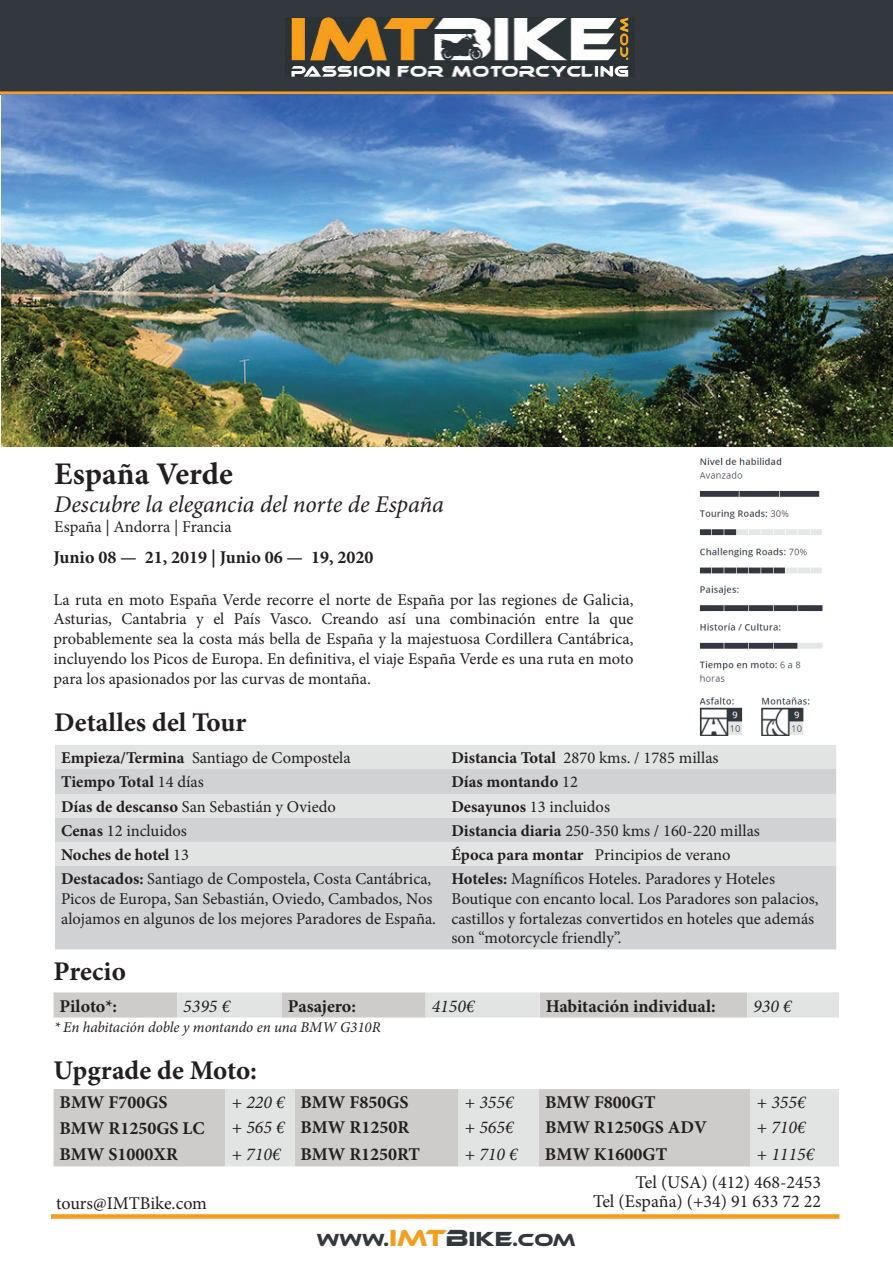
<style>
.page{position:relative;width:893px;height:1263px;background:#fff}
.page>*{position:absolute;margin:0;border:0;box-sizing:border-box;transform-origin:0 0}
.t1{font:700 31.5px "Minion Pro";letter-spacing:-.005em;color:#231f20}
.t2{font:700 27px "Minion Pro";color:#231f20}
.t3{font:italic 24px "Minion Pro";letter-spacing:-.005em;color:#231f20}
.t4{font:700 18px "Minion Pro";color:#231f20}
.t5{font:18px "Minion Pro";color:#231f20}
.t6{font:italic 18px "Minion Pro";color:#231f20}
.t7{font:18px "Ethnocentric Rg";color:#33383e}
.t8{font:16.5px/19.8px "Minion Pro";color:#231f20}
.t9{font:700 16.5px "Minion Pro";color:#231f20}
.t10{font:italic 15px "Minion Pro";letter-spacing:-.005em;color:#231f20}
.s1{font-weight:700}
.s2{font-weight:400}
.s3{font-weight:400;font-style:italic}
.s4{font-size:24px;color:#f0a01f}
.s5{font-size:24px}
.s6{font-size:21px}
</style>
<div class="page">
<div style="left:55px;top:745px;width:781px;height:73px;background:#e2e3e3"></div>
<div style="left:55px;top:769px;width:781px;height:25px;background:#d1d2d4"></div>
<svg style="left:55px;top:818px;width:781px;height:131px;fill:#d1d2d4"></svg>
<div style="left:0;top:0;width:893px;height:94px;background:#33383e"></div>
<hr style="left:0;top:91px;width:893px;height:3px;background:#f49d20">
<div style="left:51px;top:1214px;width:788px;height:5px;background:#f49d20"></div>
<svg style="left:54px;top:992px;width:785px;height:25px"></svg>
<img style="left:286px;top:18px;width:348px;height:58px">
<img style="left:699px;top:457px;width:124px;height:278px">
<div style="left:54px;top:1089px;width:171px;height:77px;background:#ceccca"></div>
<svg style="left:225px;top:1089px;width:614px;height:77px;fill:#ceccca"></svg>
<img style="left:2px;top:94px;width:891px;height:352px">
<h1 class="t1" style="left:54px;top:451px;width:180px">España Verde</h1>
<h3 class="t3" style="left:54px;top:488px;width:391px">Descubre la elegancia del norte de España</h3>
<p class="t8" style="left:54px;top:517px;width:179px">España | Andorra | Francia</p>
<p class="t4" style="left:54px;top:545px;width:321px">Junio 08 — 21, 2019 | Junio 06 — 19, 2020</p>
<p class="t8" style="left:54px;top:589px;width:581px;text-align:justify">La ruta en moto España Verde recorre el norte de España por las regiones de Galicia, Asturias, Cantabria y el País Vasco. Creando así una combinación entre la que probablemente sea la costa más bella de España y la majestuosa Cordillera Cantábrica, incluyendo los Picos de Europa. En definitiva, el viaje España Verde es una ruta en moto para los apasionados por las curvas de montaña.</p>
<h2 class="t2" style="left:54px;top:703px;width:194px">Detalles del Tour</h2>
<p class="t8" style="left:61px;top:748px;width:291px"><span class="s1">Empieza/Termina</span> Santiago de Compostela</p>
<p class="t8" style="left:451px;top:748px;width:269px"><span class="s1">Distancia Total</span> 2870 kms. / 1785 millas</p>
<p class="t9" style="left:61px;top:770px;width:144px">Tiempo Total <span class="s2">14 días</span></p>
<p class="t9" style="left:451px;top:770px;width:128px">Días montando <span class="s2">12</span></p>
<p class="t8" style="left:61px;top:797px;width:276px"><span class="s1">Días de descanso</span> San Sebastián y Oviedo</p>
<p class="t8" style="left:451px;top:797px;width:160px"><span class="s1">Desayunos</span> 13 incluidos</p>
<p class="t8" style="left:61px;top:821px;width:127px"><span class="s1">Cenas</span> 12 incluidos</p>
<p class="t8" style="left:451px;top:821px;width:310px"><span class="s1">Distancia diaria</span> 250-350 kms / 160-220 millas</p>
<p class="t9" style="left:61px;top:843px;width:130px">Noches de hotel <span class="s2">13</span></p>
<p class="t8" style="left:451px;top:845px;width:281px"><span class="s1">Época para montar</span> Principios de verano</p>
<p class="t8" style="left:61px;top:869px;width:376px"><span class="s1">Destacados:</span> Santiago de Compostela, Costa Cantábrica,<br>Picos de Europa, San Sebastián, Oviedo, Cambados, Nos alojamos en algunos de los mejores Paradores de España.</p>
<p class="t8" style="left:451px;top:869px;width:369px"><span class="s1">Hoteles:</span> Magníficos Hoteles. Paradores y Hoteles Boutique con encanto local. Los Paradores son palacios, castillos y fortalezas convertidos en hoteles que además son “motorcycle friendly”.</p>
<h2 class="t2" style="left:54px;top:952px;width:74px">Precio</h2>
<p class="t4" style="left:60px;top:993px;width:59px">Piloto*:</p>
<p class="t6" style="left:183px;top:993px;width:49px">5395 €</p>
<p class="t4" style="left:288px;top:993px;width:69px">Pasajero:</p>
<p class="t6" style="left:432px;top:993px;width:44px">4150€</p>
<p class="t4" style="left:546px;top:993px;width:172px">Habitación individual:</p>
<p class="t6" style="left:753px;top:993px;width:40px">930 €</p>
<p class="t10" style="left:54px;top:1017px;width:328px">* En habitación doble y montando en una BMW G310R</p>
<h2 class="t2" style="left:54px;top:1052px;width:205px">Upgrade de Moto:</h2>
<p class="t4" style="left:60px;top:1090px;width:110px">BMW F700GS</p>
<p class="t4" style="left:231px;top:1090px;width:179px"><span class="s3">+ 220 €</span> BMW F850GS</p>
<p class="t6" style="left:465px;top:1090px;width:51px">+ 355€</p>
<p class="t4" style="left:545px;top:1090px;width:112px">BMW F800GT</p>
<p class="t6" style="left:756px;top:1090px;width:51px">+ 355€</p>
<p class="t4" style="left:60px;top:1116px;width:147px">BMW R1250GS LC</p>
<p class="t4" style="left:231px;top:1115px;width:179px"><span class="s3">+ 565 €</span> BMW R1250R</p>
<p class="t6" style="left:464px;top:1115px;width:51px">+ 565€</p>
<p class="t4" style="left:545px;top:1115px;width:163px">BMW R1250GS ADV</p>
<p class="t6" style="left:756px;top:1115px;width:51px">+ 710€</p>
<p class="t4" style="left:59px;top:1142px;width:120px">BMW S1000XR</p>
<p class="t4" style="left:231px;top:1142px;width:190px"><span class="s3">+ 710€</span> BMW R1250RT</p>
<p class="t6" style="left:464px;top:1142px;width:55px">+ 710 €</p>
<p class="t4" style="left:545px;top:1142px;width:124px">BMW K1600GT</p>
<p class="t6" style="left:756px;top:1142px;width:59px">+ 1115€</p>
<p class="t5" style="left:635px;top:1170px;width:187px">Tel (USA) (412) 468-2453</p>
<p class="t5" style="left:56px;top:1191px;width:153px">tours@IMTBike.com</p>
<p class="t5" style="left:593px;top:1189px;width:230px">Tel (España) (+34) 91 633 72 22</p>
<p class="t7" style="left:317px;top:1229px;width:260px">WWW.<span class="s4">IMT</span><span class="s5">B</span><span class="s6">IKE</span>.COM</p>
</div>
